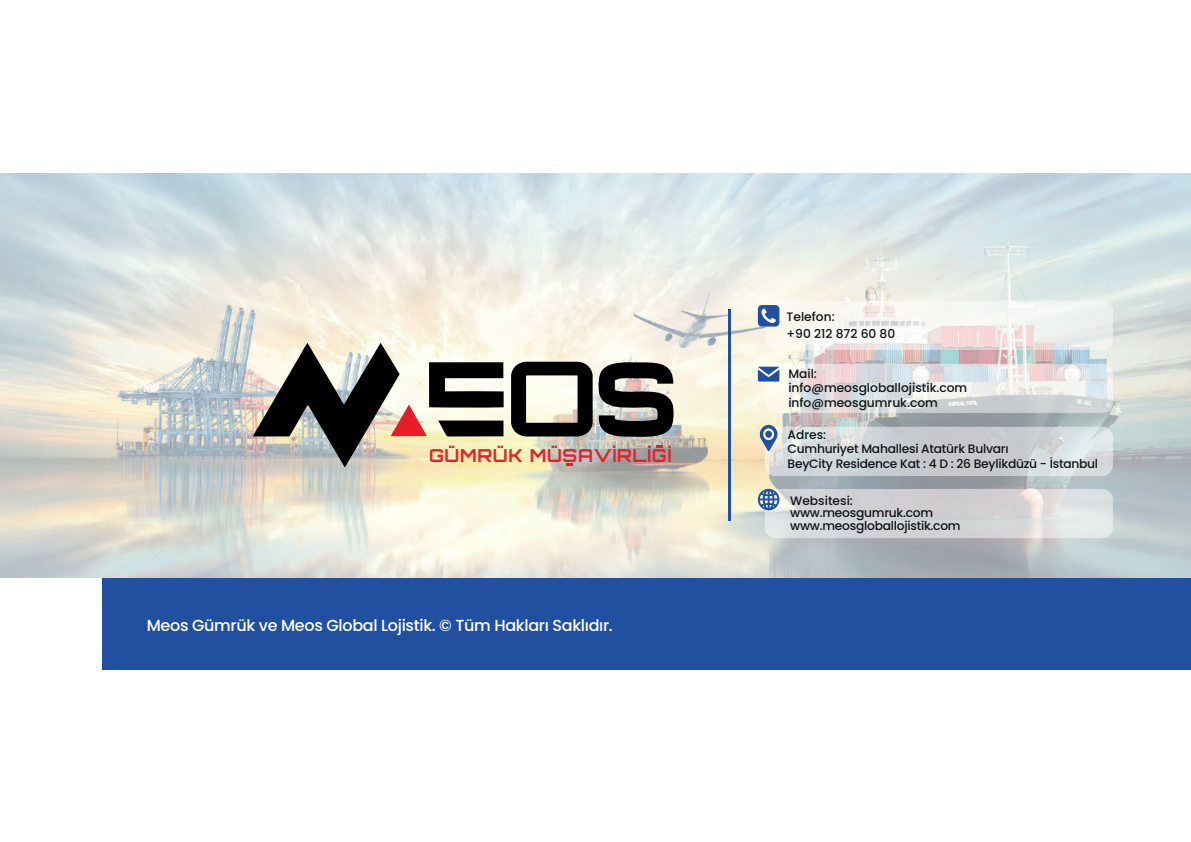
<style>
.page{position:relative;width:1191px;height:842px;background:#fff}
.page>*{position:absolute;margin:0;border:0;box-sizing:border-box;transform-origin:0 0}
.t1{font:700 17.9px "Orbitron";letter-spacing:.04em;color:#e91f28}
.t2{font:700 17.9px "Orbitron";letter-spacing:.04em;color:#e91f28;scale:2.9 1}
.t3{font:500 16px "Poppins";letter-spacing:-.02em;color:#fff}
.t4{font:500 12.2px/14.7px "Poppins";letter-spacing:-.02em;color:#111416}
.t5{font:500 12.2px/14.7px "Poppins";color:#111416}
</style>
<div class="page">
<img style="left:0;top:173px;width:1191px;height:405px">
<div style="left:102px;top:578px;width:1089px;height:92px;background:#2150a0"></div>
<hr style="left:728px;top:309px;width:3px;height:211px;background:#2150a0">
<svg style="left:253px;top:343px;width:250px;height:124px;background:#979184"></svg>
<svg style="left:511px;top:360px;width:163px;height:79px;background:#696863"></svg>
<svg style="left:765px;top:301px;width:348px;height:49px;fill:#f6f5f0"></svg>
<svg style="left:765px;top:364px;width:348px;height:49px"></svg>
<svg style="left:765px;top:427px;width:348px;height:49px;background:#cfd4d6"></svg>
<svg style="left:765px;top:489px;width:348px;height:49px;background:#d6d7d9"></svg>
<svg style="left:758px;top:305px;width:21px;height:22px"></svg>
<svg style="left:759px;top:424px;width:18px;height:27px"></svg>
<svg style="left:758px;top:489px;width:21px;height:21px"></svg>
<svg style="left:758px;top:367px;width:21px;height:15px"></svg>
<h1 class="t1" style="left:448px;top:430px;width:8px">..</h1>
<h1 class="t1" style="left:497px;top:430px;width:8px">..</h1>
<h1 class="t1" style="left:551px;top:430px;width:8px">..</h1>
<h1 class="t1" style="left:612px;top:430px;width:5px">.</h1>
<h1 class="t1" style="left:647px;top:430px;width:25px">. .</h1>
<h1 class="t2" style="left:564px;top:448px;width:5px">.</h1>
<h1 class="t2" style="left:653px;top:430px;width:5px">.</h1>
<h1 class="t1" style="left:429px;top:445px;width:244px">GUMRUK MUSAVIRLIGI</h1>
<h2 class="t3" style="left:147px;top:616px;width:467px">Meos Gümrük ve Meos Global Lojistik. © Tüm Hakları Saklıdır.</h2>
<p class="t5" style="left:786px;top:308px;width:110px;line-height:16.7px">Telefon:<br>+90 212 872 60 80</p>
<p class="t5" style="left:788px;top:366px;width:180px">Mail: info@meosgloballojistik.com info@meosgumruk.com</p>
<p class="t4" style="left:787px;top:427px;width:312px">Adres:<br>Cumhuriyet Mahallesi Atatürk Bulvarı<br>BeyCity Residence Kat : 4 D : 26 Beylikdüzü - İstanbul</p>
<p class="t4" style="left:790px;top:494px;width:172px;line-height:12.7px">Websitesi: www.meosgumruk.com www.meosgloballojistik.com</p>
</div>
